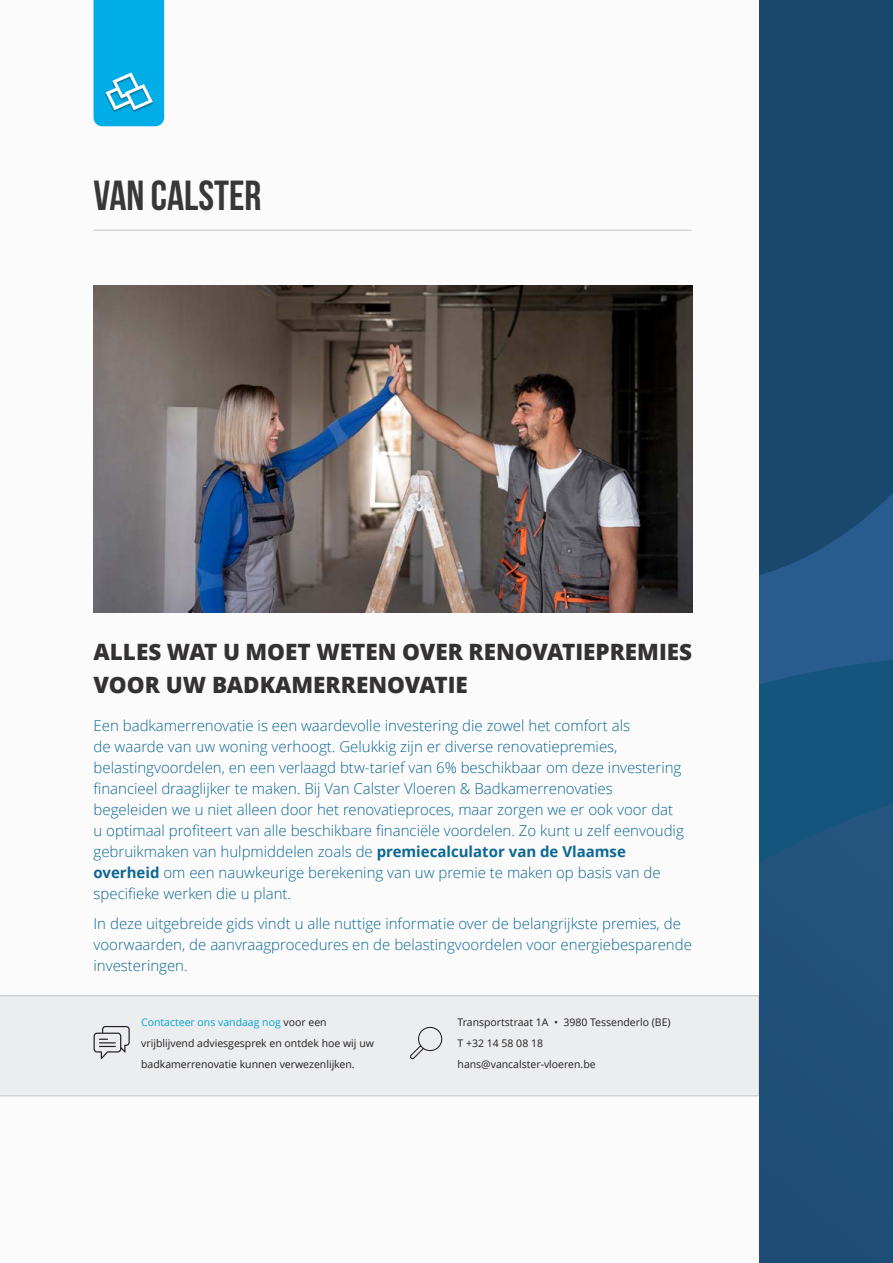
<style>
.page{position:relative;width:893px;height:1263px;background:#fbfbfb}
.page>*{position:absolute;margin:0;border:0;box-sizing:border-box;transform-origin:0 0}
.t1{font:42px "Bebas Neue";color:#393839}
.t2{font:800 22.5px/33px "Open Sans";color:#333132}
.t3{font:300 15px/21px "Open Sans";color:#0d6794}
.t4{font:10.5px/21px "Open Sans";color:#231f20}
.s1{font-weight:700}
.s2{color:#02a4d1}
</style>
<div class="page">
<div style="left:0;top:995px;width:759px;height:101px;background:#ecedee"></div>
<div style="left:759px;top:1165px;width:134px;height:98px;background:#1e4e75"></div>
<svg style="left:759px;top:0;width:134px;height:1165px"></svg>
<hr style="left:94px;top:230px;width:597px;height:1px;background:#c7c8ca">
<img style="left:94px;top:286px;width:598px;height:326px">
<svg style="left:410px;top:1026px;width:33px;height:35px"></svg>
<svg style="left:94px;top:1026px;width:36px;height:33px"></svg>
<svg style="left:94px;top:0;width:70px;height:126px"></svg>
<h1 class="t1" style="left:94px;top:173px;width:169px">VAN CALSTER</h1>
<h2 class="t2" style="left:94px;top:634px;width:600px">ALLES WAT U MOET WETEN OVER RENOVATIEPREMIES<br>VOOR UW BADKAMERRENOVATIE</h2>
<p class="t3" style="left:94px;top:715px;width:592px">Een badkamerrenovatie is een waardevolle investering die zowel het comfort als<br>de waarde van uw woning verhoogt. Gelukkig zijn er diverse renovatiepremies, belastingvoordelen, en een verlaagd btw-tarief van 6% beschikbaar om deze investering financieel draaglijker te maken. Bij Van Calster Vloeren &amp; Badkamerrenovaties begeleiden we u niet alleen door het renovatieproces, maar zorgen we er ook voor dat u optimaal profiteert van alle beschikbare financiële voordelen. Zo kunt u zelf eenvoudig gebruikmaken van hulpmiddelen zoals de <span class="s1">premiecalculator van de Vlaamse overheid</span> om een nauwkeurige berekening van uw premie te maken op basis van de specifieke werken die u plant.</p>
<p class="t3" style="left:94px;top:912px;width:600px">In deze uitgebreide gids vindt u alle nuttige informatie over de belangrijkste premies, de voorwaarden, de aanvraagprocedures en de belastingvoordelen voor energiebesparende investeringen.</p>
<p class="t4" style="left:141px;top:1011px;width:234px"><span class="s2">Contacteer ons vandaag nog</span> voor een vrijblijvend adviesgesprek en ontdek hoe wij uw badkamerrenovatie kunnen verwezenlijken.</p>
<p class="t4" style="left:458px;top:1011px;width:215px">Transportstraat 1A • 3980 Tessenderlo (BE)<br>T +32 14 58 08 18 hans@vancalster-vloeren.be</p>
</div>
